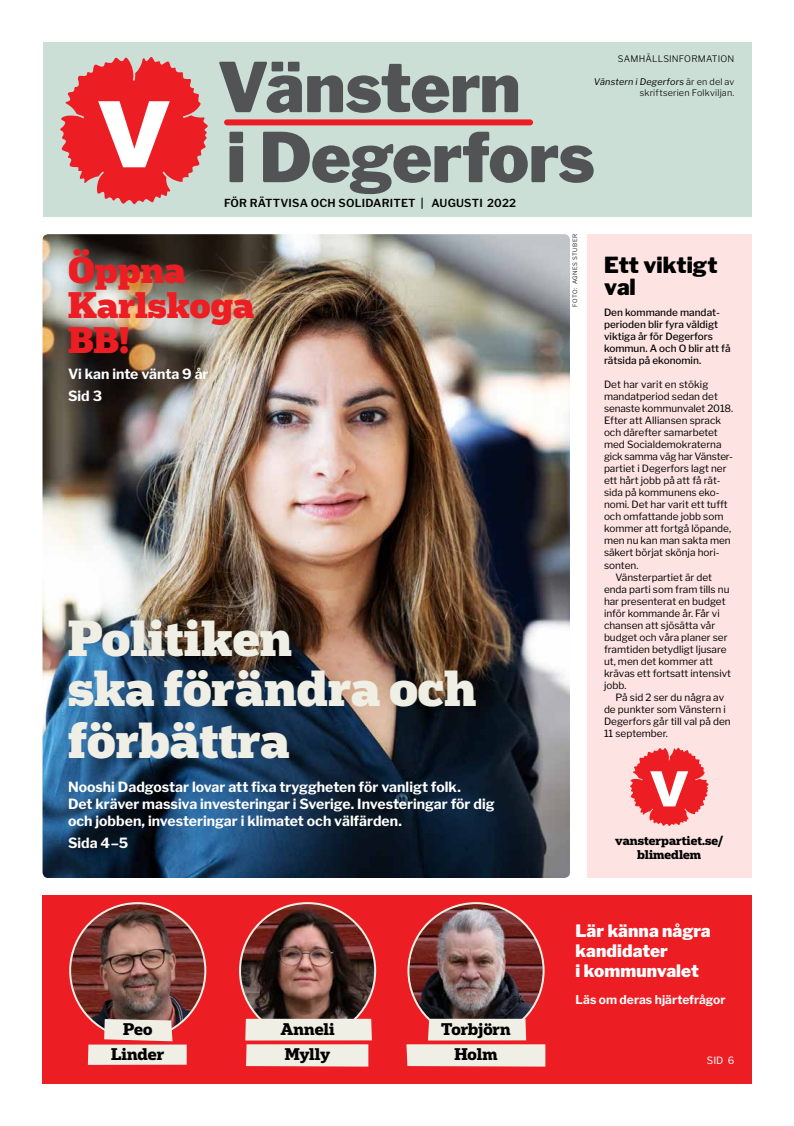
<style>
.page{position:relative;width:794px;height:1126px;background:#fff}
.page>*{position:absolute;margin:0;border:0;box-sizing:border-box;transform-origin:0 0}
.t1{font:900 68px "Libre Franklin";letter-spacing:-.015em;color:#525354}
.t2{font:900 48px/51px "Popular";color:#f0efe5}
.t3{font:900 35px/35px "Popular";color:#ed1d24}
.t4{font:900 22px/22px "Libre Franklin";color:#000}
.t5{font:900 17px/20px "Libre Franklin";letter-spacing:.005em;color:#fff}
.t6{font:700 16px/24.5px "Popular";letter-spacing:-.005em;color:#000;text-align:center}
.t7{font:700 14px/17px "Libre Franklin";color:#fff}
.t8{font:700 12px/14px "Popular";color:#000;text-align:center}
.t9{font:700 12px "Libre Franklin";color:#fff}
.t10{font:600 11px "Libre Franklin";letter-spacing:.02em;color:#000}
.t11{font:10px "Libre Franklin";color:#000}
.t12{font:500 10px/12px "Libre Franklin";color:#000}
.t13{font:10px "Libre Franklin";letter-spacing:-.02em;color:#000}
.t14{font:10px "Libre Franklin";color:#fff}
.t15{font:300 9px "Libre Franklin";letter-spacing:.02em;color:#000}
.t16{font:italic 9px "Libre Franklin";letter-spacing:.02em;color:#000}
.t17{font:300 6px "Libre Franklin";letter-spacing:.07em;color:#000}
.s1{font-weight:300;font-style:normal}
</style>
<div class="page">
<img style="left:43px;top:234px;width:527px;height:644px">
<div style="left:43px;top:43px;width:708px;height:174px;background:#cbdfd7"></div>
<svg style="left:60px;top:57px;width:147px;height:147px"></svg>
<div style="left:227px;top:119px;width:303px;height:6px;background:#ed1d24"></div>
<div style="left:587px;top:234px;width:164px;height:644px;background:#fde3e1"></div>
<svg style="left:630px;top:747px;width:78px;height:79px;background:#f36d71"></svg>
<div style="left:43px;top:895px;width:709px;height:188px;background:#ed1d24"></div>
<img style="left:70px;top:903px;width:135px;height:135px;border-radius:68px">
<svg style="left:88px;top:1018px;width:99px;height:46px;background:#e5bab4"></svg>
<img style="left:240px;top:903px;width:135px;height:135px;border-radius:68px">
<svg style="left:245px;top:1018px;width:127px;height:48px;background:#edd6ce"></svg>
<img style="left:408px;top:903px;width:135px;height:135px;border-radius:68px">
<svg style="left:406px;top:1018px;width:139px;height:48px;background:#edbdb7"></svg>
<h1 class="t1" style="left:218px;top:46px;width:304px">Vänstern</h1>
<p class="t15" style="left:618px;top:53px;width:118px">SAMHÄLLSINFORMATION</p>
<p class="t16" style="left:594px;top:76px;width:142px">Vänstern i Degerfors <span class="s1">är en del av</span></p>
<p class="t15" style="left:640px;top:87px;width:96px">skriftserien Folkviljan.</p>
<h1 class="t1" style="left:227px;top:116px;width:370px">i Degerfors</h1>
<p class="t10" style="left:224px;top:196px;width:294px">FÖR RÄTTVISA OCH SOLIDARITET | AUGUSTI 2022</p>
<p class="t17" style="left:571px;top:306px;width:74px;rotate:-90deg">FOTO: AGNES STUBER</p>
<h3 class="t3" style="left:68px;top:251px;width:188px">Öppna<br>Karlskoga<br>BB!</h3>
<h3 class="t7" style="left:68px;top:362px;width:142px;line-height:22px">Vi kan inte vänta 9 år<br>Sid 3</h3>
<h3 class="t4" style="left:604px;top:254px;width:115px">Ett viktigt val</h3>
<p class="t12" style="left:604px;top:307px;width:128px">Den kommande mandat&shy;perioden blir fyra väldigt viktiga år för Degerfors kommun. A och O blir att få rätsida på ekonomin.</p>
<p class="t11" style="left:604px;top:379px;width:106px">Det har varit en stökig</p>
<p class="t11" style="left:604px;top:391px;width:115px">mandatperiod sedan det</p>
<p class="t11" style="left:604px;top:403px;width:131px">senaste kommunvalet 2018.</p>
<p class="t11" style="left:604px;top:415px;width:119px">Efter att Alliansen sprack</p>
<p class="t11" style="left:604px;top:427px;width:115px">och därefter samarbetet</p>
<p class="t11" style="left:604px;top:439px;width:119px">med Socialdemokraterna</p>
<p class="t13" style="left:604px;top:451px;width:130px">gick samma väg har Vänster-</p>
<p class="t11" style="left:604px;top:463px;width:124px">partiet i Degerfors lagt ner</p>
<p class="t11" style="left:604px;top:475px;width:118px">ett hårt jobb på att få rät-</p>
<p class="t11" style="left:604px;top:487px;width:117px">sida på kommunens eko-</p>
<p class="t11" style="left:604px;top:499px;width:125px">nomi. Det har varit ett tufft</p>
<p class="t11" style="left:604px;top:511px;width:121px">och omfattande jobb som</p>
<p class="t11" style="left:604px;top:523px;width:129px">kommer att fortgå löpande,</p>
<p class="t11" style="left:604px;top:535px;width:128px">men nu kan man sakta men</p>
<p class="t11" style="left:604px;top:547px;width:117px">säkert börjat skönja hori-</p>
<p class="t11" style="left:604px;top:559px;width:36px">sonten.</p>
<p class="t11" style="left:615px;top:571px;width:98px">Vänsterpartiet är det</p>
<p class="t11" style="left:604px;top:583px;width:127px">enda parti som fram tills nu</p>
<p class="t11" style="left:604px;top:595px;width:123px">har presenterat en budget</p>
<p class="t11" style="left:604px;top:607px;width:117px">inför kommande år. Får vi</p>
<p class="t11" style="left:604px;top:619px;width:113px">chansen att sjösätta vår</p>
<p class="t11" style="left:604px;top:631px;width:125px">budget och våra planer ser</p>
<p class="t11" style="left:604px;top:643px;width:124px">framtiden betydligt ljusare</p>
<p class="t11" style="left:604px;top:655px;width:111px">ut, men det kommer att</p>
<p class="t11" style="left:604px;top:667px;width:129px">krävas ett fortsatt intensivt</p>
<p class="t11" style="left:604px;top:679px;width:24px">jobb.</p>
<p class="t11" style="left:615px;top:691px;width:110px">På sid 2 ser du några av</p>
<p class="t11" style="left:604px;top:703px;width:123px">de punkter som Vänstern i</p>
<p class="t11" style="left:604px;top:715px;width:128px">Degerfors går till val på den</p>
<p class="t11" style="left:604px;top:727px;width:65px">11 september.</p>
<h2 class="t2" style="left:68px;top:610px;width:410px">Politiken<br>ska förändra och förbättra</h2>
<h3 class="t7" style="left:68px;top:778px;width:428px">Nooshi Dadgostar lovar att fixa tryggheten för vanligt folk.<br>Det kräver massiva investeringar i Sverige. Investeringar för dig och jobben, investeringar i klimatet och välfärden.</h3>
<h3 class="t7" style="left:68px;top:834px;width:62px">Sida 4–5</h3>
<p class="t8" style="left:615px;top:833px;width:110px">vansterpartiet.se/ blimedlem</p>
<h3 class="t5" style="left:575px;top:920px;width:137px">Lär känna några kandidater<br>i kommunvalet</h3>
<h3 class="t6" style="left:111px;top:1016px;width:55px">Peo<br>Linder</h3>
<h3 class="t6" style="left:280px;top:1016px;width:56px;text-align:left">Anneli<br>Mylly</h3>
<h3 class="t6" style="left:441px;top:1016px;width:71px">Torbjörn<br>Holm</h3>
<p class="t9" style="left:575px;top:992px;width:151px">Läs om deras hjärtefrågor</p>
<p class="t14" style="left:707px;top:1054px;width:29px">SID 6</p>
</div>
